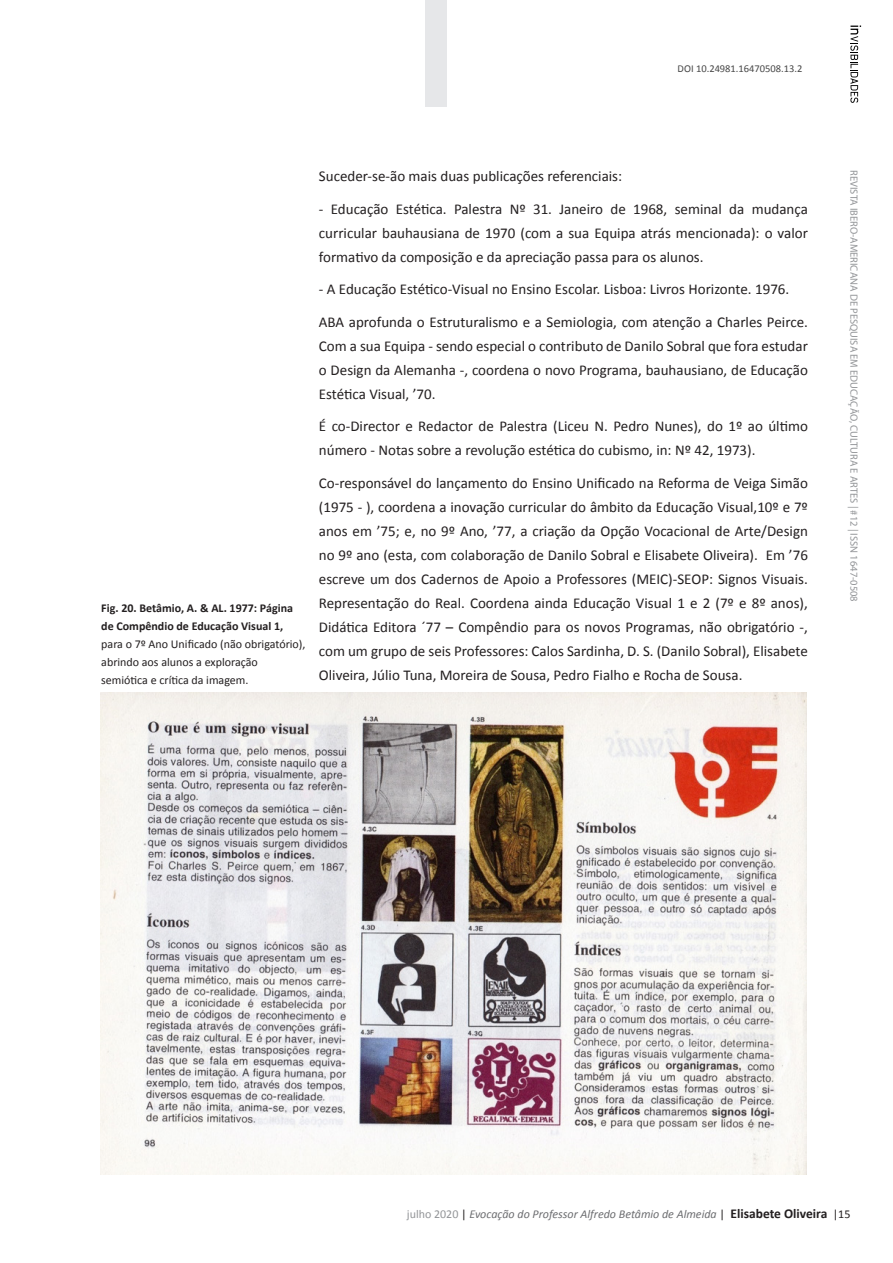
<style>
.page{position:relative;width:893px;height:1263px;background:#fff}
.page>*{position:absolute;margin:0;border:0;box-sizing:border-box;transform-origin:0 0}
.t1{font:15px/24px "Calibri";color:#231f20;text-align:justify}
.t2{font:12px/18px "Calibri";color:#231f20}
.t3{font:italic 12px "Calibri";color:#6c6d70}
.t4{font:700 12px/18px "Calibri";color:#231f20}
.t5{font:10.5px "Myriad Pro";color:#939598}
.t6{font:10.5px "Calibri";color:#474747}
.s1{font-style:normal;color:#939598}
.s2{font-style:normal;color:#231f20}
.s3{font-weight:700;font-style:normal;font-size:13.5px;color:#231f20}
</style>
<div class="page">
<div style="left:425px;top:0;width:21px;height:106px;background:#e6e7e9"></div>
<svg style="left:850px;top:26px;width:11px;height:77px"></svg>
<img style="left:101px;top:693px;width:706px;height:482px">
<p class="t6" style="left:678px;top:62px;width:126px">DOI 10.24981.16470508.13.2</p>
<p class="t4" style="left:101px;top:598px;width:193px">Fig. 20. Betâmio, A. &amp; AL. 1977: Página de Compêndio de Educação Visual 1,</p>
<p class="t2" style="left:101px;top:634px;width:206px">para o 7º Ano Unificado (não obrigatório), abrindo aos alunos a exploração semiótica e crítica da imagem.</p>
<p class="t1" style="left:319px;top:164px;width:305px">Suceder-se-ão mais duas publicações referenciais:</p>
<p class="t1" style="left:319px;top:196px;width:490px">- Educação Estética. Palestra Nº 31. Janeiro de 1968, seminal da mudança curricular bauhausiana de 1970 (com a sua Equipa atrás mencionada): o valor formativo da composição e da apreciação passa para os alunos.</p>
<p class="t1" style="left:319px;top:272px;width:490px;line-height:32.5px">- A Educação Estético-Visual no Ensino Escolar. Lisboa: Livros Horizonte. 1976.<br>ABA aprofunda o Estruturalismo e a Semiologia, com atenção a Charles Peirce.</p>
<p class="t1" style="left:319px;top:333px;width:490px">Com a sua Equipa - sendo especial o contributo de Danilo Sobral que fora estudar o Design da Alemanha -, coordena o novo Programa, bauhausiano, de Educação Estética Visual, ’70.</p>
<p class="t1" style="left:319px;top:414px;width:490px">É co-Director e Redactor de Palestra (Liceu N. Pedro Nunes), do 1º ao último número - Notas sobre a revolução estética do cubismo, in: Nº 42, 1973).</p>
<p class="t1" style="left:319px;top:470px;width:490px">Co-responsável do lançamento do Ensino Unificado na Reforma de Veiga Simão (1975 - ), coordena a inovação curricular do âmbito da Educação Visual,10º e 7º anos em ’75; e, no 9º Ano, ’77, a criação da Opção Vocacional de Arte/Design no 9º ano (esta, com colaboração de Danilo Sobral e Elisabete Oliveira). Em ’76 escreve um dos Cadernos de Apoio a Professores (MEIC)-SEOP: Signos Visuais.<br>Representação do Real. Coordena ainda Educação Visual 1 e 2 (7º e 8º anos), Didática Editora ´77 – Compêndio para os novos Programas, não obrigatório -, com um grupo de seis Professores: Calos Sardinha, D. S. (Danilo Sobral), Elisabete Oliveira, Júlio Tuna, Moreira de Sousa, Pedro Fialho e Rocha de Sousa.</p>
<p class="t5" style="left:860px;top:170px;width:433px;rotate:90deg">REVISTA IBERO-AMERICANA DE PESQUISA EM EDUCAÇÃO, CULTURA E ARTES | #12 | ISSN 1647-0508</p>
<p class="t3" style="left:407px;top:1207px;width:445px"><span class="s1">julho 2020</span> <span class="s2">|</span> Evocação do Professor Alfredo Betâmio de Almeida <span class="s2">|</span> <span class="s3">Elisabete Oliveira</span> <span class="s2">|15</span></p>
</div>
